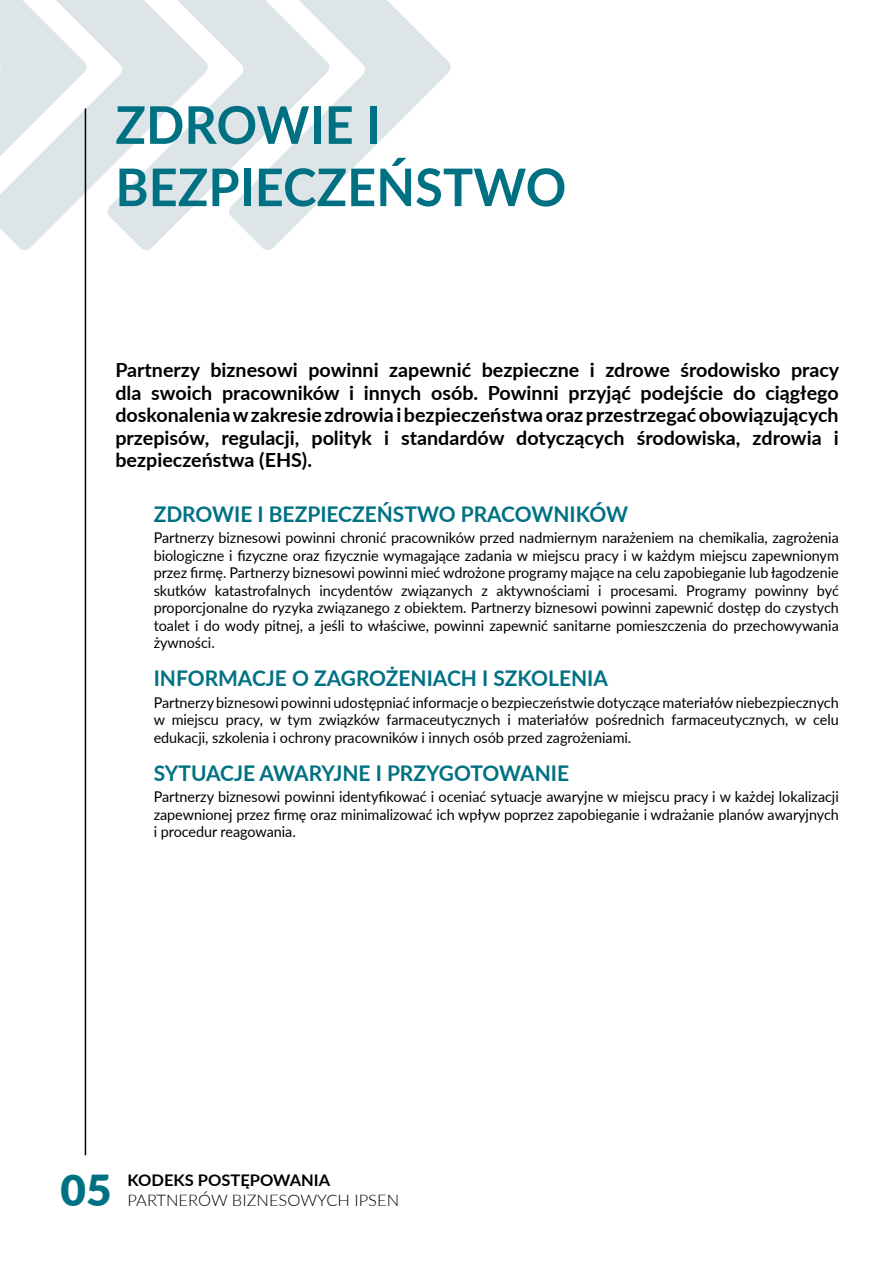
<style>
.page{position:relative;width:893px;height:1263px;background:#fff}
.page>*{position:absolute;margin:0;border:0;box-sizing:border-box;transform-origin:0 0}
.t1{font:700 51.9px/62.2px "Lato";letter-spacing:.005em;color:#007183}
.t2{font:900 42.75px "Lato";color:#007183}
.t3{font:700 21.6px "Lato";color:#007183}
.t4{font:700 19.5px/22.5px "Lato";color:#000;text-align:justify}
.t5{font:300 16.05px "Lato";color:#000}
.t6{font:700 16.05px "Lato";color:#000}
.t7{font:14.85px/17.5px "Lato";letter-spacing:-.005em;color:#000;text-align:justify}
</style>
<div class="page">
<svg style="left:209px;top:0;width:242px;height:250px;fill:#dde5e9"></svg>
<svg style="left:0;top:0;width:209px;height:250px;fill:#dde5e9"></svg>
<hr style="left:85px;top:108px;width:1px;height:1047px;background:#000">
<h1 class="t1" style="left:115px;top:92px;width:452px">ZDROWIE I<br>BEZPIECZEŃSTWO</h1>
<p class="t4" style="left:115px;top:358px;width:725px">Partnerzy biznesowi powinni zapewnić bezpieczne i zdrowe środowisko pracy dla swoich pracowników i innych osób. Powinni przyjąć podejście do ciągłego doskonalenia w zakresie zdrowia i bezpieczeństwa oraz przestrzegać obowiązujących przepisów, regulacji, polityk i standardów dotyczących środowiska, zdrowia i bezpieczeństwa (EHS).</p>
<h3 class="t3" style="left:154px;top:498px;width:476px">ZDROWIE I BEZPIECZEŃSTWO PRACOWNIKÓW</h3>
<p class="t7" style="left:154px;top:528px;width:687px">Partnerzy biznesowi powinni chronić pracowników przed nadmiernym narażeniem na chemikalia, zagrożenia biologiczne i fizyczne oraz fizycznie wymagające zadania w miejscu pracy i w każdym miejscu zapewnionym przez firmę. Partnerzy biznesowi powinni mieć wdrożone programy mające na celu zapobieganie lub łagodzenie skutków katastrofalnych incydentów związanych z aktywnościami i procesami. Programy powinny być proporcjonalne do ryzyka związanego z obiektem. Partnerzy biznesowi powinni zapewnić dostęp do czystych toalet i do wody pitnej, a jeśli to właściwe, powinni zapewnić sanitarne pomieszczenia do przechowywania żywności.</p>
<h3 class="t3" style="left:154px;top:662px;width:456px">INFORMACJE O ZAGROŻENIACH I SZKOLENIA</h3>
<p class="t7" style="left:154px;top:693px;width:687px">Partnerzy biznesowi powinni udostępniać informacje o bezpieczeństwie dotyczące materiałów niebezpiecznych w miejscu pracy, w tym związków farmaceutycznych i materiałów pośrednich farmaceutycznych, w celu edukacji, szkolenia i ochrony pracowników i innych osób przed zagrożeniami.</p>
<h3 class="t3" style="left:154px;top:757px;width:417px">SYTUACJE AWARYJNE I PRZYGOTOWANIE</h3>
<p class="t7" style="left:154px;top:787px;width:687px">Partnerzy biznesowi powinni identyfikować i oceniać sytuacje awaryjne w miejscu pracy i w każdej lokalizacji zapewnionej przez firmę oraz minimalizować ich wpływ poprzez zapobieganie i wdrażanie planów awaryjnych i procedur reagowania.</p>
<h2 class="t2" style="left:61px;top:1158px;width:53px">05</h2>
<p class="t6" style="left:128px;top:1168px;width:204px">KODEKS POSTĘPOWANIA</p>
<p class="t5" style="left:128px;top:1189px;width:273px">PARTNERÓW BIZNESOWYCH IPSEN</p>
</div>
